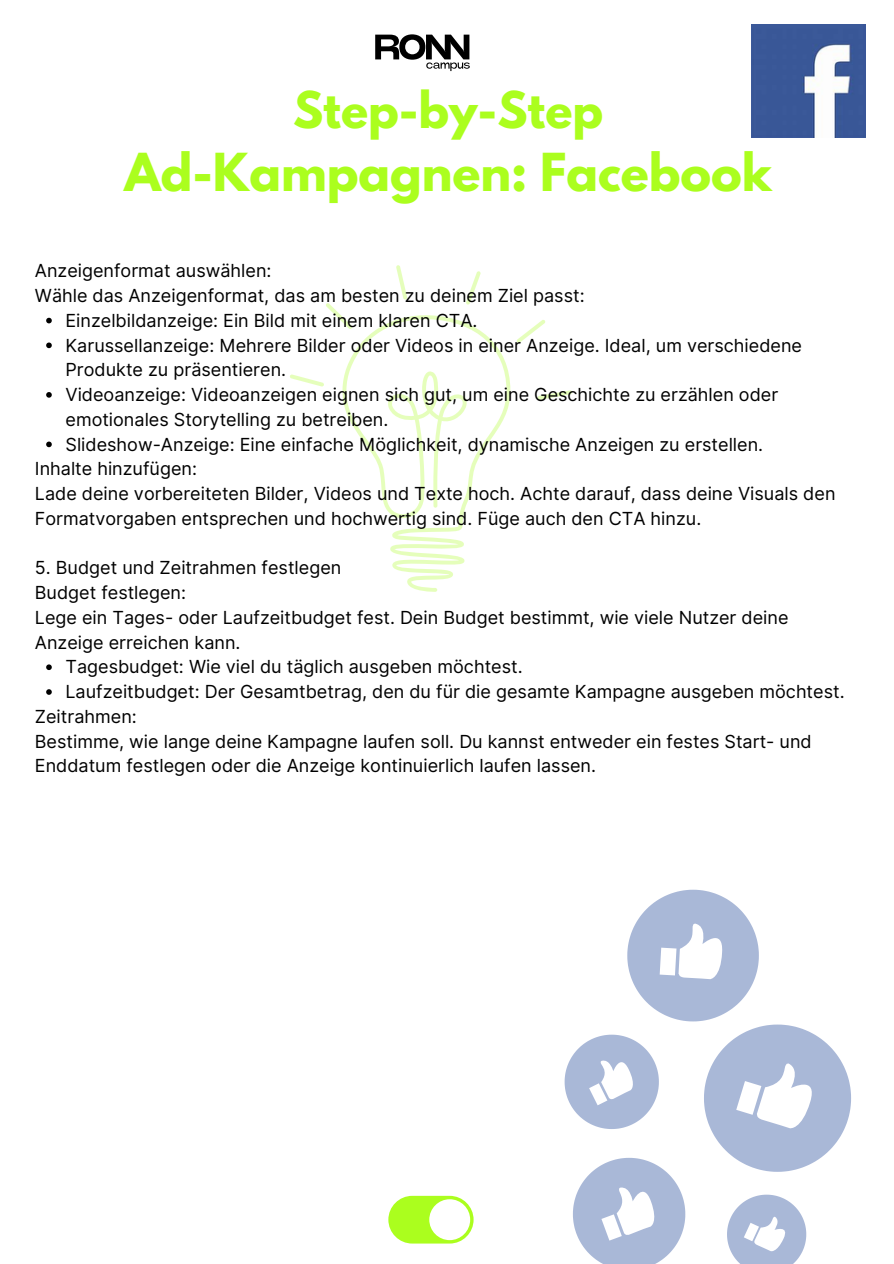
<style>
.page{position:relative;width:894px;height:1264px;background:#fff}
.page>*{position:absolute;margin:0;border:0;box-sizing:border-box;transform-origin:0 0}
.t1{font:700 46.35px "League Spartan";color:#abfe1e}
.t2{font:700 44.85px "League Spartan";color:#abfe1e}
.t3{font:18px/24.8px "Inter";color:#000}
</style>
<div class="page">
<svg style="left:375px;top:34px;width:94px;height:37px"></svg>
<svg style="left:388px;top:1195px;width:85px;height:48px"></svg>
<svg style="left:290px;top:265px;width:282px;height:327px"></svg>
<svg style="left:46px;top:318px;width:6px;height:5px"></svg>
<svg style="left:46px;top:342px;width:6px;height:6px"></svg>
<svg style="left:46px;top:392px;width:6px;height:5px"></svg>
<svg style="left:46px;top:441px;width:6px;height:6px"></svg>
<svg style="left:46px;top:664px;width:6px;height:6px"></svg>
<svg style="left:46px;top:689px;width:6px;height:5px"></svg>
<img style="left:751px;top:24px;width:114px;height:114px">
<svg style="left:564px;top:889px;width:286px;height:374px"></svg>
<p class="t2" style="left:293px;top:87px;width:311px">Step-by-Step</p>
<p class="t1" style="left:124px;top:149px;width:648px">Ad-Kampagnen: Facebook</p>
<p class="t3" style="left:35px;top:258px;width:238px">Anzeigenformat auswählen:</p>
<h1 class="t3" style="left:35px;top:283px;width:551px">Wähle das Anzeigenformat, das am besten zu deinem Ziel passt:</h1>
<p class="t3" style="left:65px;top:308px;width:413px">Einzelbildanzeige: Ein Bild mit einem klaren CTA.</p>
<p class="t3" style="left:65px;top:332px;width:737px">Karussellanzeige: Mehrere Bilder oder Videos in einer Anzeige. Ideal, um verschiedene<br>Produkte zu präsentieren.</p>
<p class="t3" style="left:65px;top:382px;width:714px">Videoanzeige: Videoanzeigen eignen sich gut, um eine Geschichte zu erzählen oder emotionales Storytelling zu betreiben.</p>
<p class="t3" style="left:65px;top:431px;width:699px">Slideshow-Anzeige: Eine einfache Möglichkeit, dynamische Anzeigen zu erstellen.</p>
<p class="t3" style="left:35px;top:456px;width:163px">Inhalte hinzufügen:</p>
<p class="t3" style="left:35px;top:481px;width:801px">Lade deine vorbereiteten Bilder, Videos und Texte hoch. Achte darauf, dass deine Visuals den<br>Formatvorgaben entsprechen und hochwertig sind. Füge auch den CTA hinzu.</p>
<p class="t3" style="left:35px;top:555px;width:308px">5. Budget und Zeitrahmen festlegen</p>
<p class="t3" style="left:35px;top:580px;width:153px">Budget festlegen:</p>
<p class="t3" style="left:35px;top:605px;width:755px">Lege ein Tages- oder Laufzeitbudget fest. Dein Budget bestimmt, wie viele Nutzer deine<br>Anzeige erreichen kann.</p>
<p class="t3" style="left:65px;top:654px;width:458px">Tagesbudget: Wie viel du täglich ausgeben möchtest.</p>
<p class="t3" style="left:65px;top:679px;width:780px">Laufzeitbudget: Der Gesamtbetrag, den du für die gesamte Kampagne ausgeben möchtest.</p>
<p class="t3" style="left:35px;top:704px;width:103px">Zeitrahmen:</p>
<p class="t3" style="left:35px;top:728px;width:778px">Bestimme, wie lange deine Kampagne laufen soll. Du kannst entweder ein festes Start- und<br>Enddatum festlegen oder die Anzeige kontinuierlich laufen lassen.</p>
</div>
